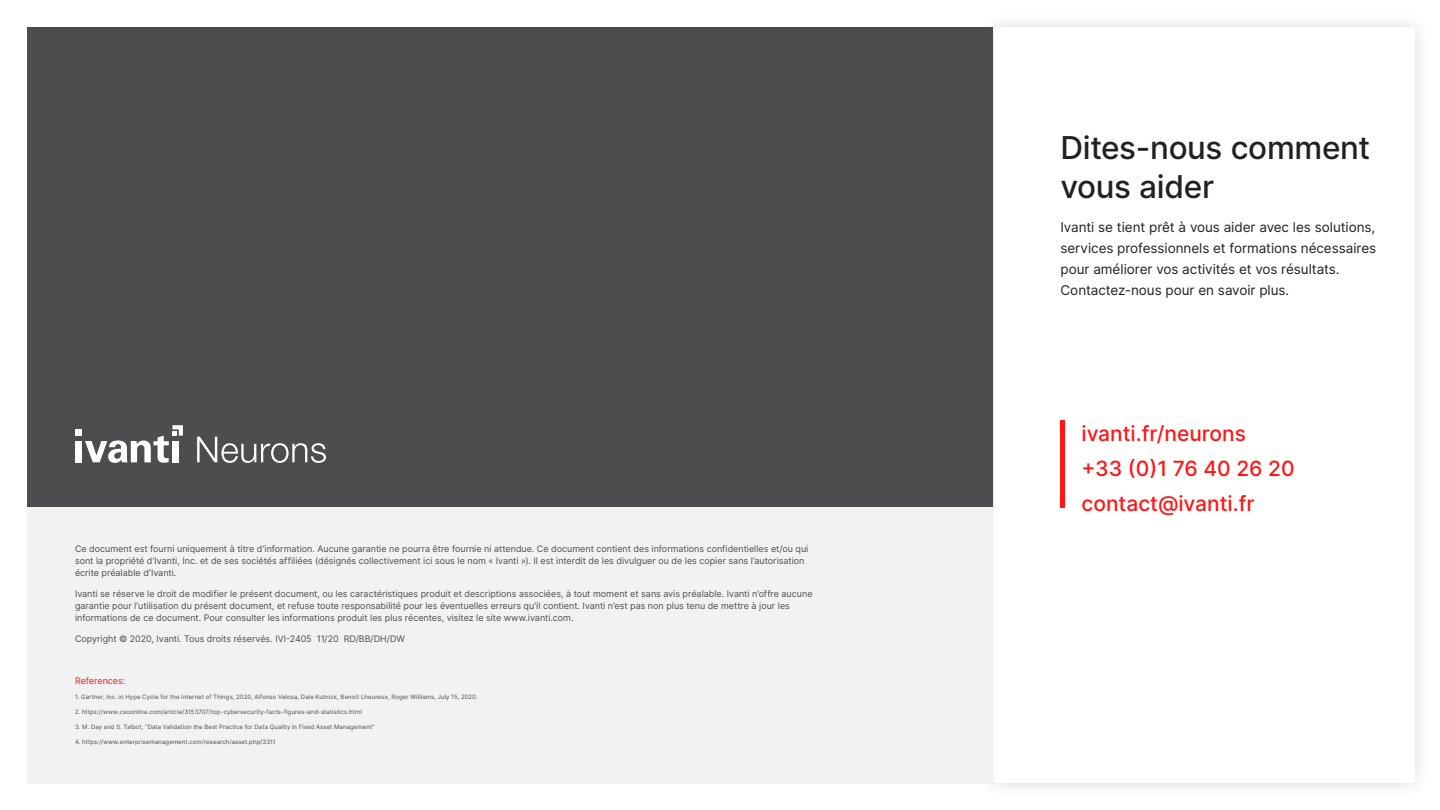
<style>
.page{position:relative;width:1440px;height:810px;background:#fff}
.page>*{position:absolute;margin:0;border:0;box-sizing:border-box;transform-origin:0 0}
.t1{font:500 31.5px/39px "Inter";letter-spacing:-.01em;color:#212121}
.t2{font:500 21px/35px "Inter";color:#ff1515}
.t3{font:13.5px/21px "Inter";letter-spacing:-.005em;color:#212121}
.t4{font:9px/12px "Inter";color:#4d4d4f}
.t5{font:9px "Inter";letter-spacing:-.005em;color:#ff1515}
.t6{font:6px "Inter";letter-spacing:.02em;color:#4d4d4f}
</style>
<div class="page">
<div style="left:977px;top:10px;width:454px;height:790px;background:#fafafa"></div>
<div style="left:994px;top:27px;width:420px;height:756px;background:#fff"></div>
<div style="left:27px;top:507px;width:967px;height:277px;background:#f2f2f2"></div>
<div style="left:1060px;top:420px;width:5px;height:88px;background:#ff1515"></div>
<div style="left:27px;top:27px;width:966px;height:480px;background:#4d4d4f"></div>
<div style="left:76px;top:441px;width:6px;height:21px;background:#fff"></div>
<div style="left:76px;top:429px;width:6px;height:7px;background:#fff"></div>
<svg style="left:85px;top:425px;width:98px;height:38px"></svg>
<svg style="left:197px;top:437px;width:129px;height:26px"></svg>
<p class="t4" style="left:75px;top:542px;width:735px">Ce document est fourni uniquement à titre d’information. Aucune garantie ne pourra être fournie ni attendue. Ce document contient des informations confidentielles et/ou qui sont la propriété d’Ivanti, Inc. et de ses sociétés affiliées (désignés collectivement ici sous le nom « Ivanti »). Il est interdit de les divulguer ou de les copier sans l’autorisation écrite préalable d’Ivanti.</p>
<p class="t4" style="left:75px;top:587px;width:739px">Ivanti se réserve le droit de modifier le présent document, ou les caractéristiques produit et descriptions associées, à tout moment et sans avis préalable. Ivanti n’offre aucune garantie pour l’utilisation du présent document, et refuse toute responsabilité pour les éventuelles erreurs qu’il contient. Ivanti n’est pas non plus tenu de mettre à jour les informations de ce document. Pour consulter les informations produit les plus récentes, visitez le site www.ivanti.com.</p>
<p class="t4" style="left:75px;top:632px;width:331px">Copyright © 2020, Ivanti. Tous droits réservés. IVI-2405 11/20 RD/BB/DH/DW</p>
<p class="t5" style="left:75px;top:674px;width:52px">References:</p>
<p class="t6" style="left:75px;top:692px;width:404px">1. Gartner, Inc. in Hype Cycle for the Internet of Things, 2020, Alfonso Velosa, Dale Kutnick, Benoit Lheureux, Roger Williams, July 15, 2020.</p>
<p class="t6" style="left:75px;top:707px;width:288px">2. https://www.csoonline.com/article/3153707/top-cybersecurity-facts-figures-and-statistics.html</p>
<p class="t6" style="left:75px;top:722px;width:301px">3. M. Day and S. Talbot, “Data Validation the Best Practice for Data Quality in Fixed Asset Management”</p>
<p class="t6" style="left:75px;top:737px;width:202px">4. https://www.enterprisemanagement.com/research/asset.php/3311</p>
<h1 class="t1" style="left:1060px;top:127px;width:311px">Dites-nous comment vous aider</h1>
<h3 class="t3" style="left:1060px;top:217px;width:317px">Ivanti se tient prêt à vous aider avec les solutions, services professionnels et formations nécessaires pour améliorer vos activités et vos résultats.<br>Contactez-nous pour en savoir plus.</h3>
<h2 class="t2" style="left:1082px;top:415px;width:215px">ivanti.fr/neurons<br>+33 (0)1 76 40 26 20 contact@ivanti.fr</h2>
</div>
